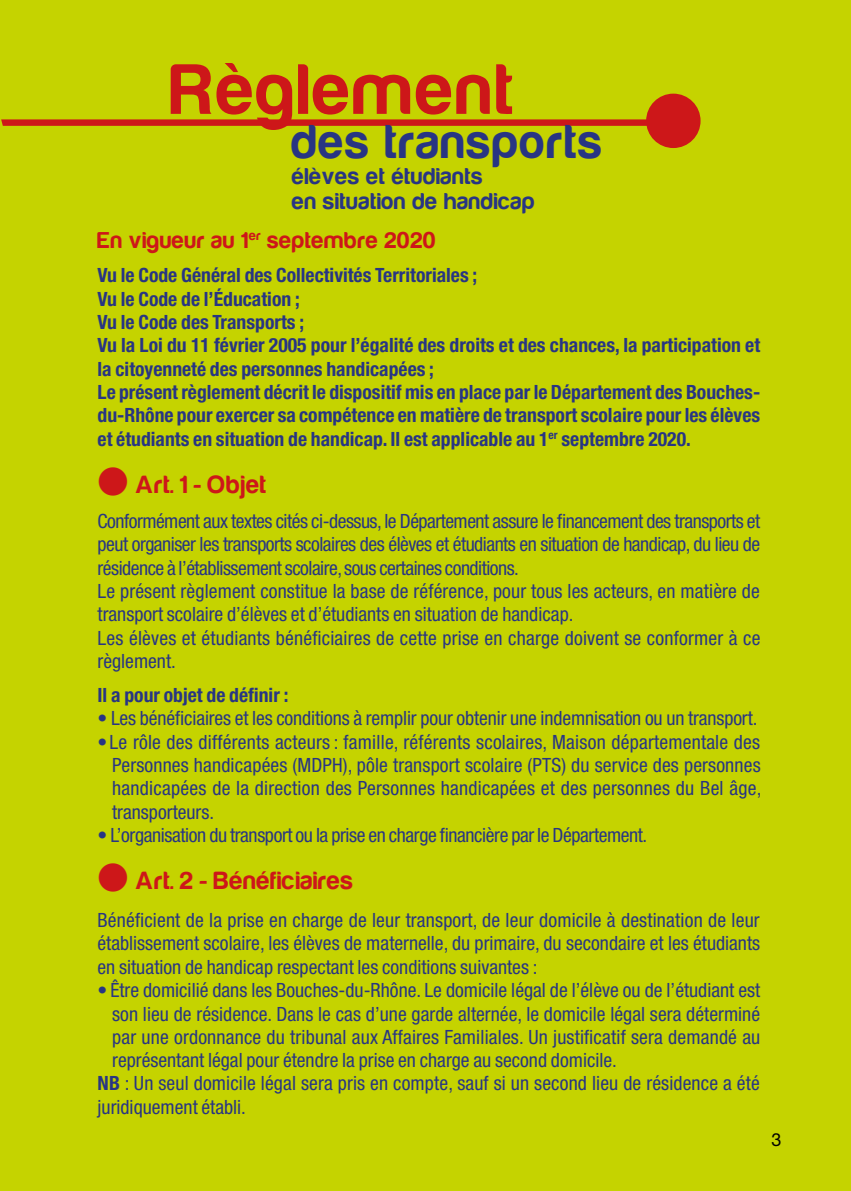
<style>
.page{position:relative;width:851px;height:1191px;background:#fff}
.page>*{position:absolute;margin:0;border:0;box-sizing:border-box;transform-origin:0 0}
.t1{font:73.8px "Harabara";letter-spacing:.05em;color:#cd1719}
.t2{font:49.2px "Harabara";letter-spacing:.05em;color:#283583}
.t3{font:25.8px "Harabara";letter-spacing:.04em;color:#cd1719}
.t4{font:23.8px/24.6px "Harabara";letter-spacing:.04em;color:#283583}
.t5{font:23.8px "Harabara";letter-spacing:.04em;color:#cd1719}
.t6{font:condensed 19.6px/23.4px "Helvetica Neue";color:#283583;text-align:justify}
.t7{font:condensed 19.6px/23.4px "Helvetica Neue";letter-spacing:-.025em;color:#283583}
.t8{font:700 condensed 19.6px/23.4px "Helvetica Neue";color:#283583}
.t9{font:condensed 19.6px "Helvetica Neue";letter-spacing:-.02em;color:#283583}
.t10{font:18px "Helvetica Neue";color:#000}
.s1{font-weight:700}
</style>
<div class="page">
<div style="left:0;top:0;width:850px;height:1191px;background:#c5d300"></div>
<svg style="left:1px;top:119px;width:645px;height:7px;background:#cc2616"></svg>
<div style="left:646px;top:94px;width:54px;height:54px;background:#cd1719;border-radius:50%"></div>
<h1 class="t1" style="left:171px;top:51px;width:343px">Règlement</h1>
<h2 class="t2" style="left:292px;top:116px;width:311px">des transports</h2>
<p class="t4" style="left:292px;top:164px;width:244px">élèves et étudiants<br>en situation de handicap</p>
<p class="t5" style="left:98px;top:227px;width:339px">En vigueur au 1<sup>er</sup> septembre 2020</p>
<p class="t8" style="left:98px;top:263px;width:664px">Vu le Code Général des Collectivités Territoriales ;<br>Vu le Code de l’Éducation ;<br>Vu le Code des Transports ;<br>Vu la Loi du 11 février 2005 pour l’égalité des droits et des chances, la participation et la citoyenneté des personnes handicapées ;<br>Le présent règlement décrit le dispositif mis en place par le Département des Bouches&shy;du-Rhône pour exercer sa compétence en matière de transport scolaire pour les élèves et étudiants en situation de handicap. Il est applicable au 1<sup>er</sup> septembre 2020.</p>
<h3 class="t3" style="left:98px;top:470px;width:170px">● Art. 1 - Objet</h3>
<p class="t7" style="left:98px;top:509px;width:664px">Conformément aux textes cités ci-dessus, le Département assure le financement des transports et peut organiser les transports scolaires des élèves et étudiants en situation de handicap, du lieu de résidence à l’établissement scolaire, sous certaines conditions.<br>Le présent règlement constitue la base de référence, pour tous les acteurs, en matière de transport scolaire d’élèves et d’étudiants en situation de handicap.<br>Les élèves et étudiants bénéficiaires de cette prise en charge doivent se conformer à ce règlement.</p>
<p class="t8" style="left:98px;top:683px;width:192px">Il a pour objet de définir :</p>
<p class="t6" style="left:98px;top:706px;width:661px">• Les bénéficiaires et les conditions à remplir pour obtenir une indemnisation ou un transport.</p>
<p class="t6" style="left:112px;top:730px;width:650px;text-indent:-15px">•Le rôle des différents acteurs : famille, référents scolaires, Maison départementale des Personnes handicapées (MDPH), pôle transport scolaire (PTS) du service des personnes handicapées de la direction des Personnes handicapées et des personnes du Bel âge, transporteurs.</p>
<p class="t9" style="left:98px;top:823px;width:551px">• L’organisation du transport ou la prise en charge financière par le Département.</p>
<h3 class="t3" style="left:98px;top:866px;width:257px">● Art. 2 - Bénéficiaires</h3>
<p class="t6" style="left:98px;top:908px;width:664px">Bénéficient de la prise en charge de leur transport, de leur domicile à destination de leur établissement scolaire, les élèves de maternelle, du primaire, du secondaire et les étudiants en situation de handicap respectant les conditions suivantes :</p>
<p class="t6" style="left:98px;top:978px;width:664px">• Être domicilié dans les Bouches-du-Rhône. Le domicile légal de l’élève ou de l’étudiant est</p>
<p class="t6" style="left:112px;top:1001px;width:649px">son lieu de résidence. Dans le cas d’une garde alternée, le domicile légal sera déterminé</p>
<p class="t6" style="left:112px;top:1025px;width:649px">par une ordonnance du tribunal aux Affaires Familiales. Un justificatif sera demandé au</p>
<p class="t6" style="left:112px;top:1048px;width:506px">représentant légal pour étendre la prise en charge au second domicile.</p>
<p class="t6" style="left:98px;top:1071px;width:663px"><span class="s1">NB</span> : Un seul domicile légal sera pris en compte, sauf si un second lieu de résidence a été</p>
<p class="t6" style="left:98px;top:1095px;width:150px">juridiquement établi.</p>
<p class="t10" style="left:771px;top:1128px;width:12px">3</p>
</div>
